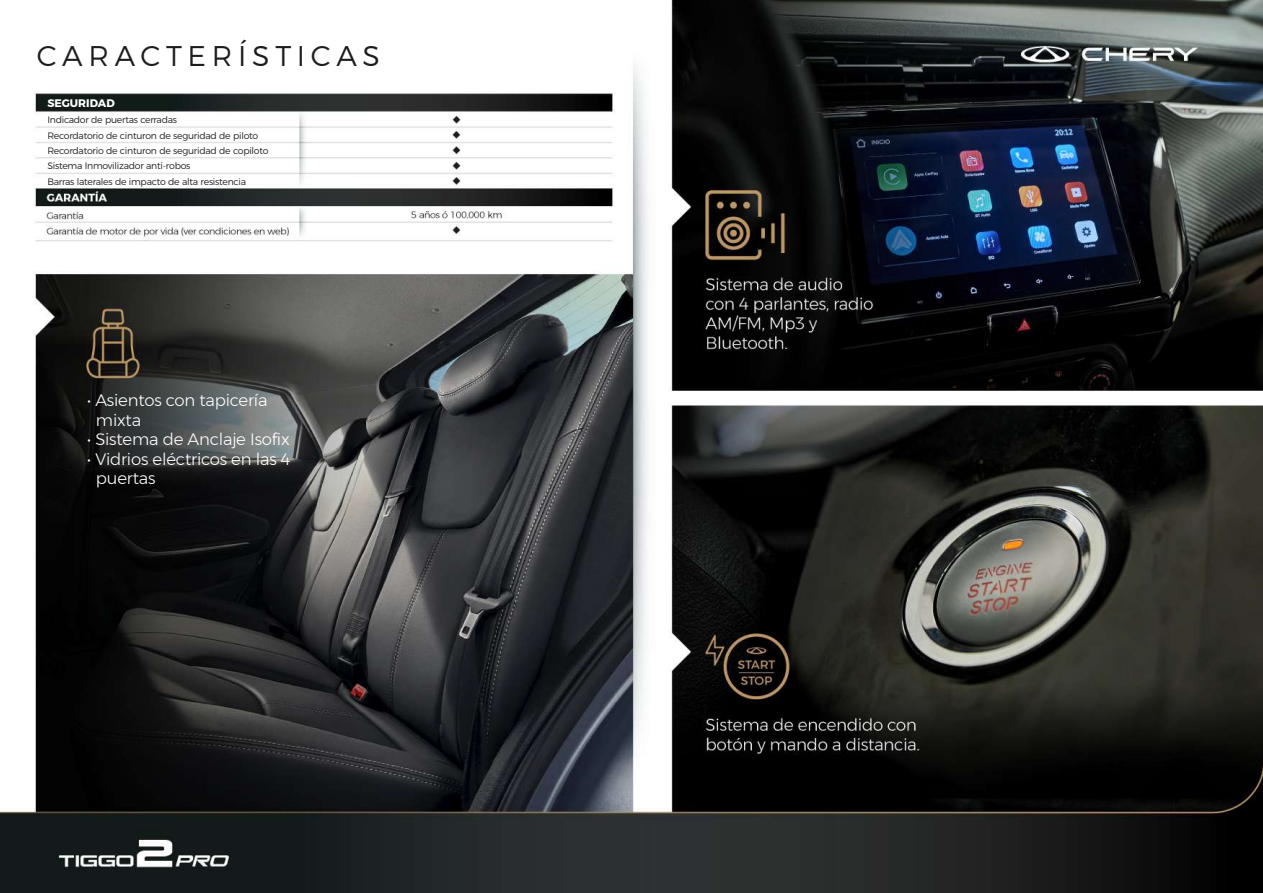
<style>
.page{position:relative;width:1263px;height:893px;background:#fff}
.page>*{position:absolute;margin:0;border:0;box-sizing:border-box;transform-origin:0 0}
.t1{font:300 28.5px "Montserrat";letter-spacing:.2em;color:#1d1d1b}
.t2{font:300 16.5px/19.5px "Gontserrat";letter-spacing:-.01em;color:#fff}
.t3{font:700 10.95px "Montserrat";color:#fff}
.t4{font:300 9.3px/15.3px "Montserrat";letter-spacing:-.025em;color:#1d1d1b}
</style>
<div class="page">
<img style="left:0;top:0;width:1263px;height:893px">
<h1 class="t1" style="left:37px;top:34px;width:345px">CARACTERÍSTICAS</h1>
<p class="t3" style="left:47px;top:94px;width:69px">SEGURIDAD</p>
<p class="t4" style="left:47px;top:112px;width:223px">Indicador de puertas cerradas<br>Recordatorio de cinturon de seguridad de piloto Recordatorio de cinturon de seguridad de copiloto Sistema Inmovilizador anti-robos<br>Barras laterales de impacto de alta resistencia</p>
<h2 class="t2" style="left:96px;top:390px;width:173px;text-indent:-9px">• Asientos con tapicería mixta</h2>
<h2 class="t2" style="left:87px;top:429px;width:204px">• Sistema de Anclaje Isofix</h2>
<h2 class="t2" style="left:96px;top:449px;width:196px;text-indent:-9px">• Vidrios eléctricos en las 4 puertas</h2>
</div>
